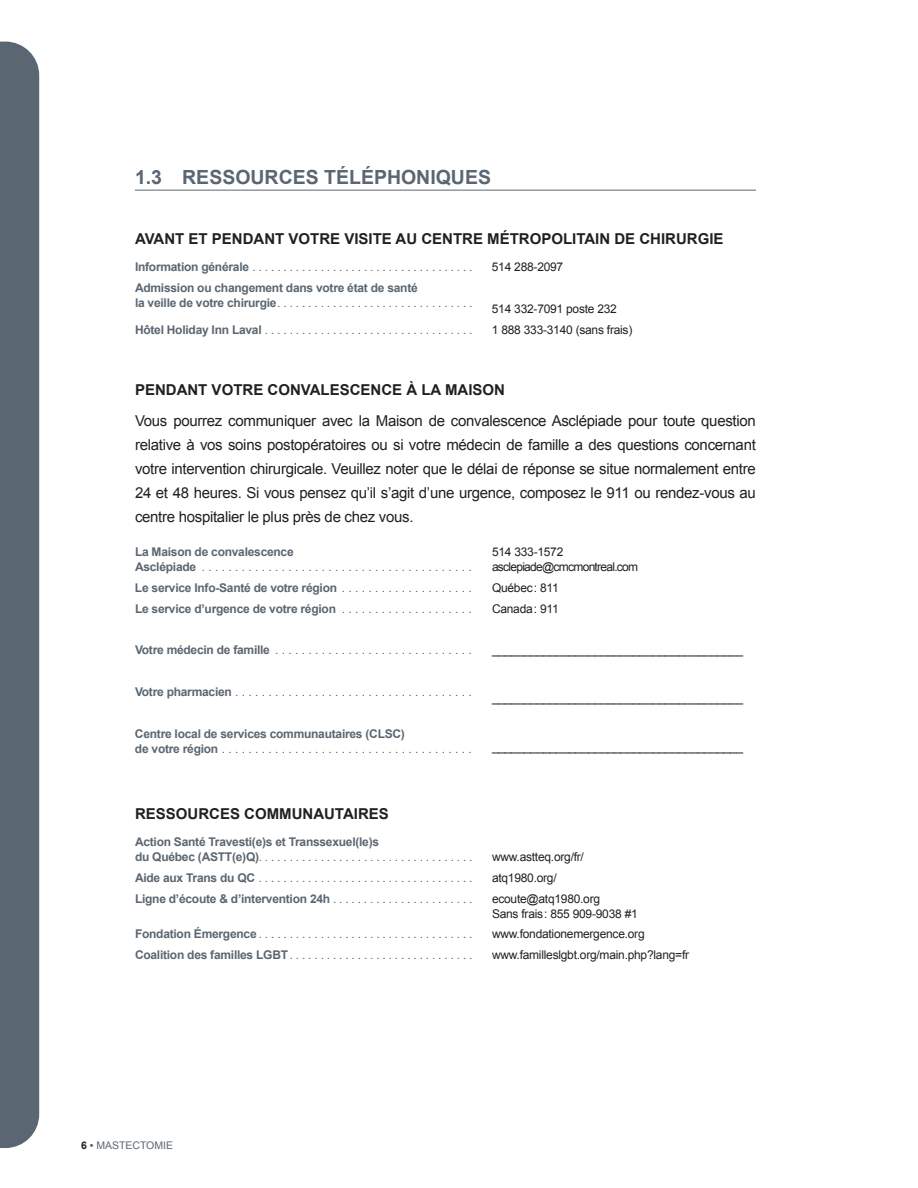
<style>
.page{position:relative;width:918px;height:1188px;background:#fff}
.page>*{position:absolute;margin:0;border:0;box-sizing:border-box;transform-origin:0 0}
.t1{font:700 19.5px "Arial";color:#5a6671}
.t2{font:15px/24px "Arial";letter-spacing:-.02em;color:#231f20;text-align:justify}
.t3{font:700 15px "Arial";color:#231f20}
.t4{font:12px/15px "Arial";color:#5a6671}
.t5{font:700 12px/20.7px "Arial";letter-spacing:-.02em;color:#5a6671}
.t6{font:12px/20.7px "Arial";letter-spacing:-.02em;color:#231f20}
.t7{font:12px/15px "Arial";letter-spacing:-.06em;color:#231f20}
.t8{font:10.5px "Arial";color:#5a6671}
.s1{font-weight:400}
.s2{font-weight:700}
.s3{font-weight:700;color:#231f20}
</style>
<div class="page">
<div style="left:0;top:42px;width:39px;height:1106px;background:#5a6671"></div>
<hr style="left:135px;top:190px;width:621px;height:1px;background:#5a6671">
<h1 class="t1" style="left:135px;top:166px;width:358px">1.3 RESSOURCES TÉLÉPHONIQUES</h1>
<p class="t3" style="left:135px;top:230px;width:590px">AVANT ET PENDANT VOTRE VISITE AU CENTRE MÉTROPOLITAIN DE CHIRURGIE</p>
<p class="t5" style="left:135px;top:257px;width:339px">Information générale <span class="s1">. . . . . . . . . . . . . . . . . . . . . . . . . . . . . . . . . . . .<br></span>Admission ou changement dans votre état de santé</p>
<p class="t4" style="left:135px;top:295px;width:339px"><span class="s2">la veille de votre chirurgie</span> . . . . . . . . . . . . . . . . . . . . . . . . . . . . . . . .</p>
<p class="t4" style="left:135px;top:322px;width:339px"><span class="s2">Hôtel Holiday Inn Laval</span> . . . . . . . . . . . . . . . . . . . . . . . . . . . . . . . . . .</p>
<p class="t6" style="left:492px;top:257px;width:73px">514 288-2097</p>
<p class="t6" style="left:492px;top:298px;width:142px">514 332-7091 poste 232<br>1 888 333-3140 (sans frais)</p>
<p class="t3" style="left:135px;top:382px;width:372px">PENDANT VOTRE CONVALESCENCE À LA MAISON</p>
<p class="t2" style="left:135px;top:409px;width:622px">Vous pourrez communiquer avec la Maison de convalescence Asclépiade pour toute question relative à vos soins postopératoires ou si votre médecin de famille a des questions concernant votre intervention chirurgicale. Veuillez noter que le délai de réponse se situe normalement entre 24 et 48 heures. Si vous pensez qu’il s’agit d’une urgence, composez le 911 ou rendez-vous au centre hospitalier le plus près de chez vous.</p>
<p class="t4" style="left:135px;top:544px;width:338px"><span class="s2">La Maison de convalescence<br>Asclépiade</span> . . . . . . . . . . . . . . . . . . . . . . . . . . . . . . . . . . . . . . . . .</p>
<p class="t5" style="left:135px;top:577px;width:338px">Le service Info-Santé de votre région <span class="s1">. . . . . . . . . . . . . . . . . . . .<br></span>Le service d’urgence de votre région <span class="s1">. . . . . . . . . . . . . . . . . . . .</span></p>
<p class="t4" style="left:135px;top:642px;width:338px"><span class="s2">Votre médecin de famille</span> . . . . . . . . . . . . . . . . . . . . . . . . . . . . . .</p>
<p class="t4" style="left:135px;top:684px;width:338px"><span class="s2">Votre pharmacien</span> . . . . . . . . . . . . . . . . . . . . . . . . . . . . . . . . . . . .</p>
<p class="t5" style="left:135px;top:726px;width:338px;line-height:15px">Centre local de services communautaires (CLSC)<br>de votre région <span class="s1">. . . . . . . . . . . . . . . . . . . . . . . . . . . . . . . . . . . . . .</span></p>
<p class="t7" style="left:492px;top:544px;width:148px">514 333-1572 asclepiade@cmcmontreal.com</p>
<p class="t6" style="left:492px;top:577px;width:68px">Québec: 811<br>Canada: 911</p>
<p class="t6" style="left:492px;top:640px;width:253px">_______________________________________</p>
<p class="t6" style="left:492px;top:688px;width:253px">_______________________________________</p>
<p class="t6" style="left:492px;top:737px;width:253px">_______________________________________</p>
<p class="t3" style="left:135px;top:805px;width:255px">RESSOURCES COMMUNAUTAIRES</p>
<p class="t5" style="left:135px;top:834px;width:337px;line-height:15px">Action Santé Travesti(e)s et Transsexuel(le)s<br>du Québec (ASTT(e)Q)<span class="s1">...................................</span></p>
<p class="t6" style="left:492px;top:847px;width:93px">www.astteq.org/fr/</p>
<p class="t4" style="left:135px;top:870px;width:339px"><span class="s2">Aide aux Trans du QC</span> . . . . . . . . . . . . . . . . . . . . . . . . . . . . . . . . . . .</p>
<p class="t6" style="left:492px;top:867px;width:66px">atq1980.org/</p>
<p class="t5" style="left:135px;top:888px;width:339px">Ligne d’écoute &amp; d’intervention 24h <span class="s1">. . . . . . . . . . . . . . . . . . . . . . .</span></p>
<p class="t6" style="left:492px;top:891px;width:147px;line-height:15px">ecoute@atq1980.org<br>Sans frais: 855 909-9038 #1</p>
<p class="t4" style="left:135px;top:927px;width:339px"><span class="s2">Fondation Émergence</span> . . . . . . . . . . . . . . . . . . . . . . . . . . . . . . . . . . .</p>
<p class="t6" style="left:492px;top:924px;width:154px">www.fondationemergence.org</p>
<p class="t4" style="left:135px;top:947px;width:339px"><span class="s2">Coalition des familles LGBT</span> . . . . . . . . . . . . . . . . . . . . . . . . . . . . . .</p>
<p class="t6" style="left:492px;top:944px;width:199px">www.familleslgbt.org/main.php?lang=fr</p>
<p class="t8" style="left:81px;top:1140px;width:94px"><span class="s3">6</span> <span class="s2">•</span> MASTECTOMIE</p>
</div>
